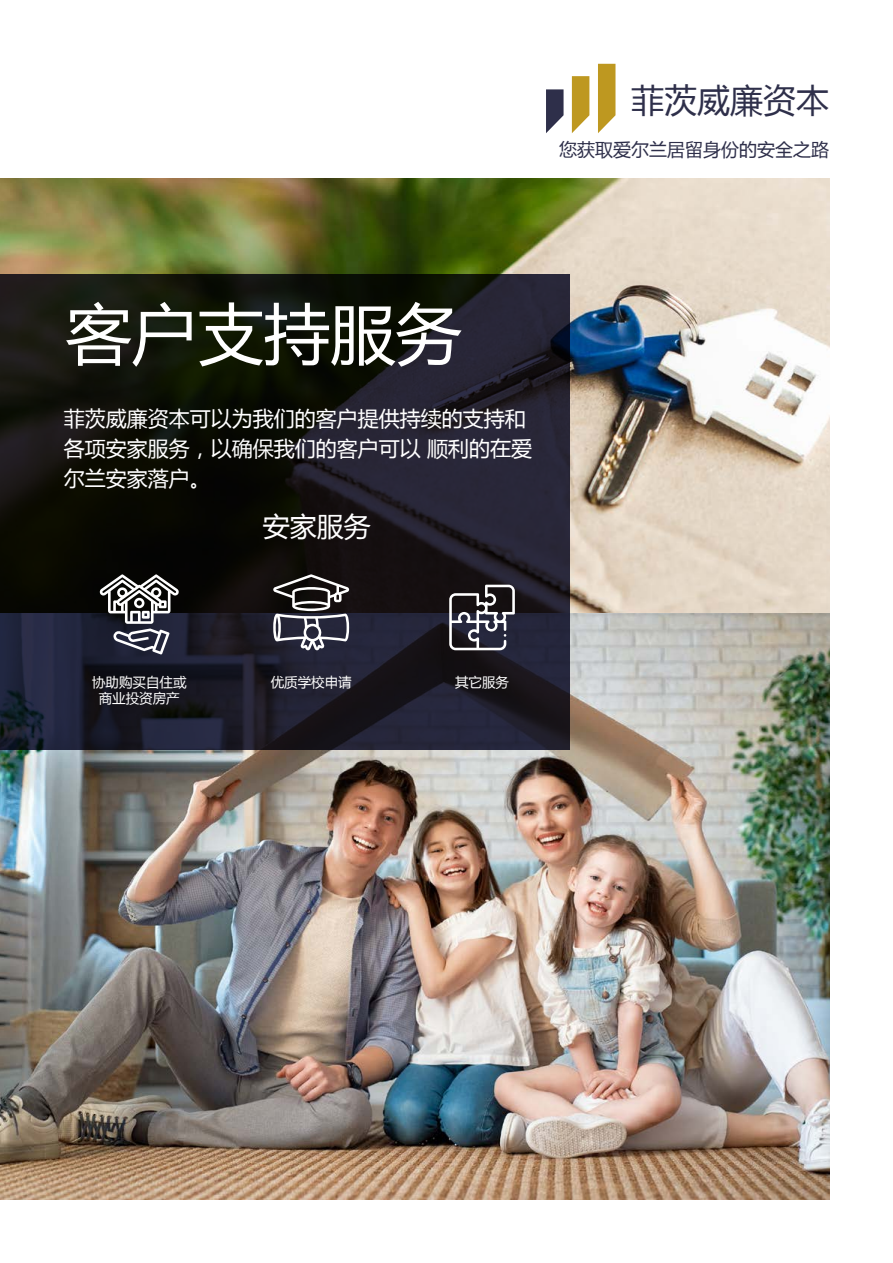
<style>
.page{position:relative;width:893px;height:1263px;background:#fff}
.page>*{position:absolute;margin:0;border:0;box-sizing:border-box;transform-origin:0 0}
.t1{font:66px "Microsoft Ya Hei";color:#fff}
.t2{font:33px "Microsoft Ya Hei";color:#2e2f4a}
.t3{font:27px "Microsoft Ya Hei";color:#fff}
.t4{font:21px/30px "Microsoft Ya Hei";color:#fff}
.t5{font:18px "Microsoft Ya Hei";color:#2e2f4a}
.t6{font:13.5px/16.2px "Microsoft Ya Hei";color:#fff;text-align:center}
</style>
<div class="page">
<img style="left:0;top:179px;width:829px;height:1020px">
<svg style="left:0;top:274px;width:570px;height:476px;background:#18181b"></svg>
<svg style="left:449px;top:585px;width:66px;height:65px"></svg>
<svg style="left:273px;top:574px;width:76px;height:76px"></svg>
<svg style="left:99px;top:574px;width:80px;height:81px"></svg>
<svg style="left:546px;top:89px;width:18px;height:44px"></svg>
<svg style="left:572px;top:76px;width:17px;height:57px"></svg>
<svg style="left:598px;top:64px;width:17px;height:69px"></svg>
<h2 class="t2" style="left:631px;top:78px;width:199px">菲茨威廉资本</h2>
<p class="t5" style="left:559px;top:138px;width:271px">您获取爱尔兰居留身份的安全之路</p>
<h1 class="t1" style="left:66px;top:289px;width:397px">客户支持服务</h1>
<p class="t4" style="left:64px;top:403px;width:470px">菲茨威廉资本可以为我们的客户提供持续的支持和各项安家服务，以确保我们的客户可以 顺利的在爱尔兰安家落户。</p>
<p class="t6" style="left:92px;top:673px;width:96px">协助购买自住或商业投资房产</p>
<p class="t3" style="left:263px;top:508px;width:109px">安家服务</p>
<p class="t6" style="left:271px;top:673px;width:82px">优质学校申请</p>
<p class="t6" style="left:455px;top:673px;width:55px">其它服务</p>
</div>
